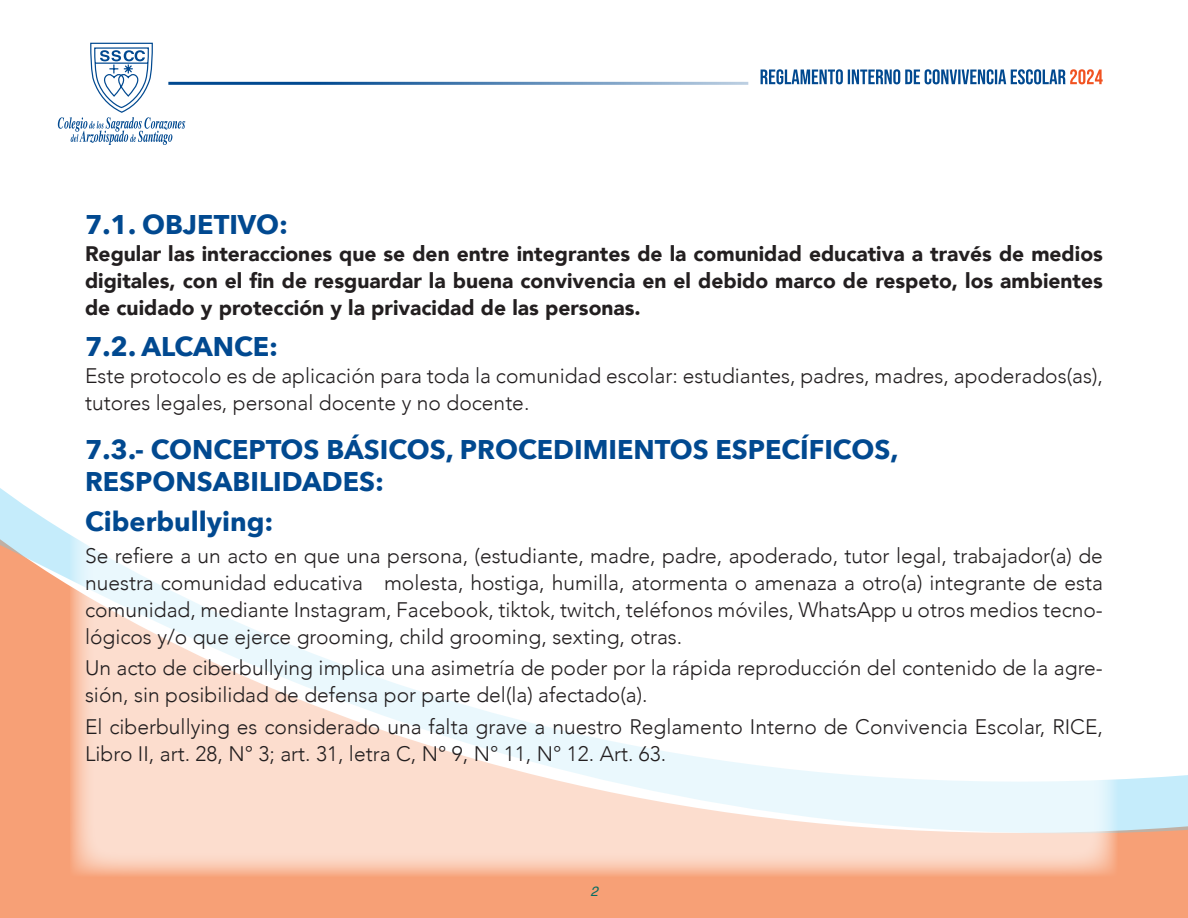
<style>
.page{position:relative;width:1188px;height:918px;background:#fff}
.page>*{position:absolute;margin:0;border:0;box-sizing:border-box;transform-origin:0 0}
.t1{font:700 27px/31.5px "Avenir Next";color:#014990}
.t2{font:300 21px/27px "Avenir";color:#231f20}
.t3{font:900 21px/27px "Avenir";color:#231f20;text-align:justify}
.t4{font:italic 13.5px "Helvetica";color:#066d62}
</style>
<div class="page">
<div style="left:0;top:865px;width:1188px;height:53px;background:#f7a076"></div>
<svg style="left:0;top:488px;width:1188px;height:377px"></svg>
<svg style="left:761px;top:69px;width:342px;height:15px"></svg>
<hr style="left:168px;top:82px;width:580px;height:3px;background:#014990">
<svg style="left:58px;top:42px;width:127px;height:103px"></svg>
<svg style="left:70px;top:488px;width:1048px;height:389px"></svg>
<p class="t1" style="left:85px;top:209px;width:204px">7.1. OBJETIVO:</p>
<p class="t3" style="left:85px;top:240px;width:1019px">Regular las interacciones que se den entre integrantes de la comunidad educativa a través de medios digitales, con el fin de resguardar la buena convivencia en el debido marco de respeto, los ambientes de cuidado y protección y la privacidad de las personas.</p>
<p class="t1" style="left:85px;top:330px;width:195px">7.2. ALCANCE:</p>
<p class="t2" style="left:85px;top:362px;width:1019px">Este protocolo es de aplicación para toda la comunidad escolar: estudiantes, padres, madres, apoderados(as), tutores legales, personal docente y no docente.</p>
<p class="t1" style="left:85px;top:434px;width:815px">7.3.- CONCEPTOS BÁSICOS, PROCEDIMIENTOS ESPECÍFICOS,<br>RESPONSABILIDADES:</p>
<p class="t1" style="left:85px;top:506px;width:190px">Ciberbullying:</p>
<p class="t2" style="left:85px;top:542px;width:1019px;text-align:justify">Se refiere a un acto en que una persona, (estudiante, madre, padre, apoderado, tutor legal, trabajador(a) de nuestra comunidad educativa molesta, hostiga, humilla, atormenta o amenaza a otro(a) integrante de esta comunidad, mediante Instagram, Facebook, tiktok, twitch, teléfonos móviles, WhatsApp u otros medios tecno&shy;lógicos y/o que ejerce grooming, child grooming, sexting, otras.</p>
<p class="t2" style="left:85px;top:655px;width:1019px">Un acto de ciberbullying implica una asimetría de poder por la rápida reproducción del contenido de la agre&shy;sión, sin posibilidad de defensa por parte del(la) afectado(a).</p>
<p class="t2" style="left:85px;top:713px;width:1019px">El ciberbullying es considerado una falta grave a nuestro Reglamento Interno de Convivencia Escolar, RICE,<br>Libro II, art. 28, N° 3; art. 31, letra C, N° 9, N° 11, N° 12. Art. 63.</p>
<p class="t4" style="left:591px;top:880px;width:9px">2</p>
</div>
